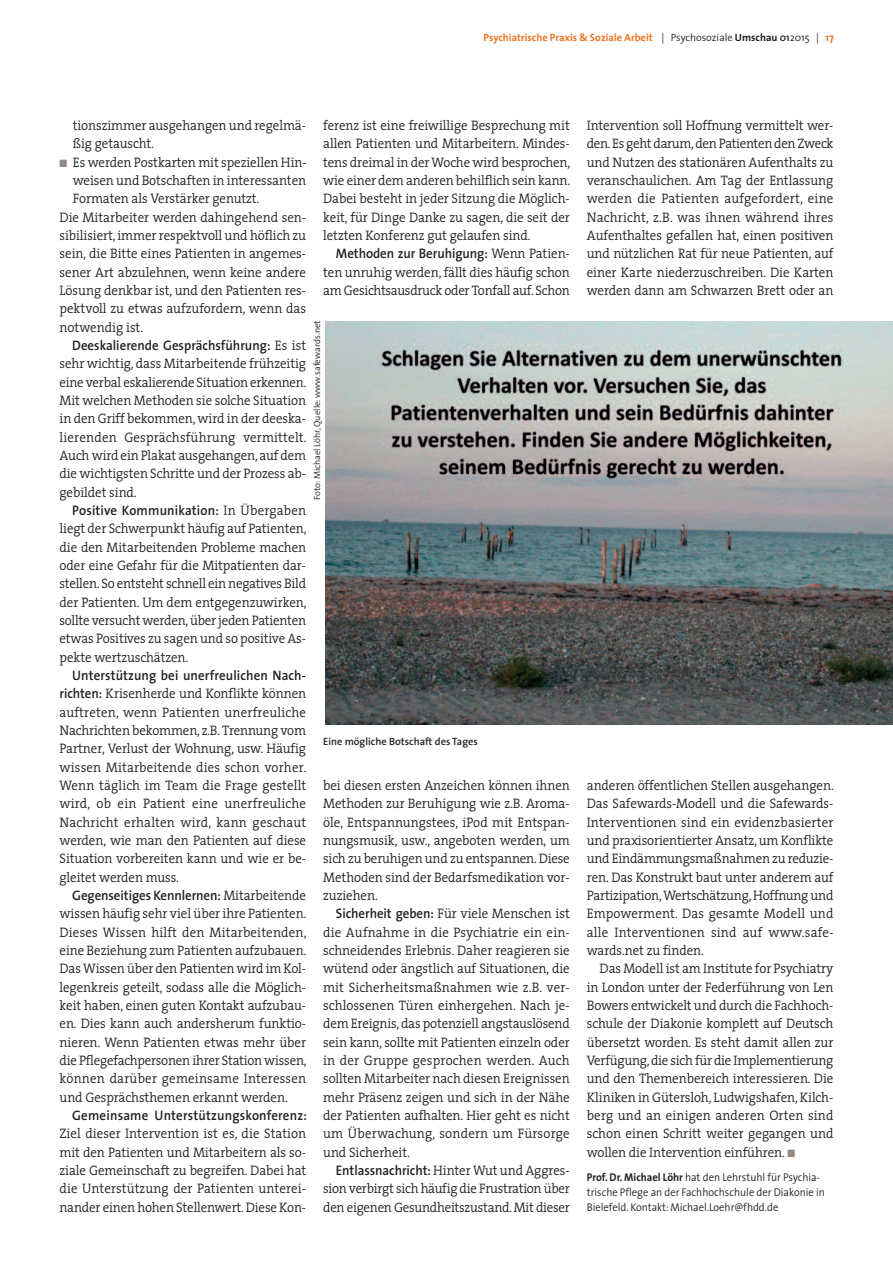
<style>
.page{position:relative;width:893px;height:1263px;background:#fff}
.page>*{position:absolute;margin:0;border:0;box-sizing:border-box;transform-origin:0 0}
.t1{font:300 13.8px/18.3px "The Serif";letter-spacing:-.005em;color:#231f20;text-align:justify;scale:.94 1}
.t2{font:600 13.8px "The Sans";color:#231f20;scale:.94 1}
.t3{font:300 11.25px/15px "The Sans";color:#231f20;scale:.94 1}
.t4{font:700 10.5px "The Sans";color:#f47321}
.t5{font:600 10.5px "The Sans";color:#231f20}
.t6{font:300 9px "The Sans";color:#231f20}
.s1{font-weight:300;color:#231f20}
.s2{color:#231f20}
.s3{font-weight:600;color:#231f20}
.s4{font-family:"The Serif";font-weight:300}
.s5{color:#938a84}
.s6{font-family:"The Sans";font-weight:600}
.s7{font-weight:700}
</style>
<div class="page">
<img style="left:325px;top:321px;width:568px;height:403px">
<p class="t4" style="left:484px;top:33px;width:352px">Psychiatrische Praxis &amp; Soziale Arbeit <span class="s1">| Psychosoziale</span> <span class="s2">Umschau</span> <span class="s3">01</span><span class="s1">2015 |</span> 17</p>
<p class="t1" style="left:323px;top:118px;width:264px">ferenz ist eine freiwillige Besprechung mit allen Patienten und Mitarbeitern. Mindes&shy;tens dreimal in der Woche wird besprochen, wie einer dem anderen behilflich sein kann.<br>Dabei besteht in jeder Sitzung die Möglich&shy;keit, für Dinge Danke zu sagen, die seit der letzten Konferenz gut gelaufen sind.</p>
<p class="t2" style="left:336px;top:248px;width:250px">Methoden zur Beruhigung: <span class="s4">Wenn Patien-</span></p>
<p class="t1" style="left:323px;top:265px;width:264px">ten unruhig werden, fällt dies häufig schon am Gesichtsausdruck oder Tonfall auf. Schon</p>
<p class="t1" style="left:73px;top:118px;width:250px">tionszimmer ausgehangen und regelmä&shy;ßig getauscht.</p>
<p class="t1" style="left:60px;top:155px;width:264px"><span class="s5">■</span> Es werden Postkarten mit speziellen Hin-</p>
<p class="t1" style="left:73px;top:173px;width:250px">weisen und Botschaften in interessanten</p>
<p class="t1" style="left:73px;top:191px;width:200px">Formaten als Verstärker genutzt.</p>
<p class="t1" style="left:60px;top:210px;width:264px">Die Mitarbeiter werden dahingehend sen-</p>
<p class="t1" style="left:60px;top:228px;width:264px">sibilisiert,immer respektvoll und höflich zu</p>
<p class="t1" style="left:60px;top:246px;width:264px">sein, die Bitte eines Patienten in angemes-</p>
<p class="t1" style="left:60px;top:265px;width:264px">sener Art abzulehnen, wenn keine andere</p>
<p class="t1" style="left:60px;top:283px;width:264px">Lösung denkbar ist, und den Patienten res-</p>
<p class="t1" style="left:60px;top:301px;width:264px">pektvoll zu etwas aufzufordern, wenn das</p>
<p class="t1" style="left:60px;top:320px;width:91px">notwendig ist.</p>
<p class="t2" style="left:72px;top:340px;width:250px">Deeskalierende Gesprächsführung: <span class="s4">Es ist</span></p>
<p class="t1" style="left:60px;top:356px;width:264px">sehr wichtig, dass Mitarbeitende frühzeitig eine verbal eskalierende Situation erkennen.<br>Mit welchen Methoden sie solche Situation in den Griff bekommen,wird in der deeska&shy;lierenden Gesprächsführung vermittelt.<br>Auch wird ein Plakat ausgehangen,auf dem die wichtigsten Schritte und der Prozess ab&shy;gebildet sind.</p>
<p class="t2" style="left:72px;top:505px;width:250px">Positive Kommunikation: <span class="s4">In Übergaben</span></p>
<p class="t1" style="left:60px;top:521px;width:264px">liegt der Schwerpunkt häufig auf Patienten, die den Mitarbeitenden Probleme machen oder eine Gefahr für die Mitpatienten dar&shy;stellen. So entsteht schnell ein negatives Bild der Patienten. Um dem entgegenzuwirken, sollte versucht werden,über jeden Patienten etwas Positives zu sagen und so positive As&shy;pekte wertzuschätzen.</p>
<p class="t2" style="left:72px;top:670px;width:250px">Unterstützung bei unerfreulichen Nach-</p>
<p class="t1" style="left:60px;top:686px;width:264px"><span class="s6">richten:</span> Krisenherde und Konflikte können auftreten, wenn Patienten unerfreuliche Nachrichten bekommen, z.B. Trennung vom Partner, Verlust der Wohnung, usw. Häufig wissen Mitarbeitende dies schon vorher.<br>Wenn täglich im Team die Frage gestellt wird, ob ein Patient eine unerfreuliche Nachricht erhalten wird, kann geschaut werden, wie man den Patienten auf diese Situation vorbereiten kann und wie er be&shy;gleitet werden muss.</p>
<p class="t2" style="left:72px;top:890px;width:250px">Gegenseitiges Kennlernen: <span class="s4">Mitarbeitende</span></p>
<p class="t1" style="left:60px;top:906px;width:264px">wissen häufig sehr viel über ihre Patienten.<br>Dieses Wissen hilft den Mitarbeitenden, eine Beziehung zum Patienten aufzubauen.<br>Das Wissen über den Patienten wird im Kol&shy;legenkreis geteilt, sodass alle die Möglich&shy;keit haben, einen guten Kontakt aufzubau&shy;en. Dies kann auch andersherum funktio&shy;nieren. Wenn Patienten etwas mehr über die Pflegefachpersonen ihrer Station wissen, können darüber gemeinsame Interessen und Gesprächsthemen erkannt werden.</p>
<p class="t2" style="left:72px;top:1110px;width:251px">Gemeinsame Unterstützungskonferenz:</p>
<p class="t1" style="left:60px;top:1126px;width:264px">Ziel dieser Intervention ist es, die Station mit den Patienten und Mitarbeitern als so&shy;ziale Gemeinschaft zu begreifen. Dabei hat die Unterstützung der Patienten unterei&shy;nander einen hohen Stellenwert.Diese Kon-</p>
<p class="t6" style="left:314px;top:500px;width:181px;rotate:-90deg">Foto: Michael Löhr, Quelle: www.safewards.net</p>
<p class="t5" style="left:323px;top:737px;width:156px">Eine mögliche Botschaft des Tages</p>
<p class="t1" style="left:323px;top:778px;width:264px">bei diesen ersten Anzeichen können ihnen Methoden zur Beruhigung wie z.B. Aroma&shy;öle, Entspannungstees, iPod mit Entspan&shy;nungsmusik, usw., angeboten werden, um sich zu beruhigen und zu entspannen.Diese Methoden sind der Bedarfsmedikation vor&shy;zuziehen.</p>
<p class="t1" style="left:323px;top:906px;width:264px;text-indent:13px"><span class="s6">Sicherheit geben:</span> Für viele Menschen ist die Aufnahme in die Psychiatrie ein ein&shy;schneidendes Erlebnis. Daher reagieren sie wütend oder ängstlich auf Situationen, die mit Sicherheitsmaßnahmen wie z.B. ver&shy;schlossenen Türen einhergehen. Nach je&shy;dem Ereignis,das potenziell angstauslösend sein kann, sollte mit Patienten einzeln oder in der Gruppe gesprochen werden. Auch sollten Mitarbeiter nach diesen Ereignissen mehr Präsenz zeigen und sich in der Nähe der Patienten aufhalten. Hier geht es nicht um Überwachung, sondern um Fürsorge und Sicherheit.</p>
<p class="t1" style="left:323px;top:1163px;width:264px;text-indent:13px"><span class="s6">Entlassnachricht:</span> Hinter Wut und Aggres&shy;sion verbirgt sich häufig die Frustration über den eigenen Gesundheitszustand.Mit dieser</p>
<p class="t1" style="left:587px;top:118px;width:264px">Intervention soll Hoffnung vermittelt wer&shy;den.Es geht darum,den Patienten den Zweck und Nutzen des stationären Aufenthalts zu veranschaulichen. Am Tag der Entlassung werden die Patienten aufgefordert, eine Nachricht, z.B. was ihnen während ihres Aufenthaltes gefallen hat, einen positiven und nützlichen Rat für neue Patienten, auf einer Karte niederzuschreiben. Die Karten werden dann am Schwarzen Brett oder an</p>
<p class="t1" style="left:587px;top:778px;width:264px">anderen öffentlichen Stellen ausgehangen.<br>Das Safewards-Modell und die Safewards-Interventionen sind ein evidenzbasierter und praxisorientierter Ansatz,um Konflikte und Eindämmungsmaßnahmen zu reduzie&shy;ren. Das Konstrukt baut unter anderem auf Partizipation,Wertschätzung,Hoffnung und Empowerment. Das gesamte Modell und alle Interventionen sind auf www.safe&shy;wards.net zu finden.</p>
<p class="t1" style="left:587px;top:961px;width:264px;text-indent:13px">Das Modell ist am Institute for Psychiatry in London unter der Federführung von Len Bowers entwickelt und durch die Fachhoch&shy;schule der Diakonie komplett auf Deutsch übersetzt worden. Es steht damit allen zur Verfügung,die sich für die Implementierung und den Themenbereich interessieren. Die Kliniken in Gütersloh, Ludwigshafen,Kilch&shy;berg und an einigen anderen Orten sind schon einen Schritt weiter gegangen und wollen die Intervention einführen. <span class="s5">■</span></p>
<p class="t3" style="left:587px;top:1171px;width:255px"><span class="s7">Prof. Dr. Michael Löhr</span> hat den Lehrstuhl für Psychia&shy;trische Pflege an der Fachhochschule der Diakonie in<br>Bielefeld. Kontakt: Michael.Loehr@fhdd.de</p>
</div>
